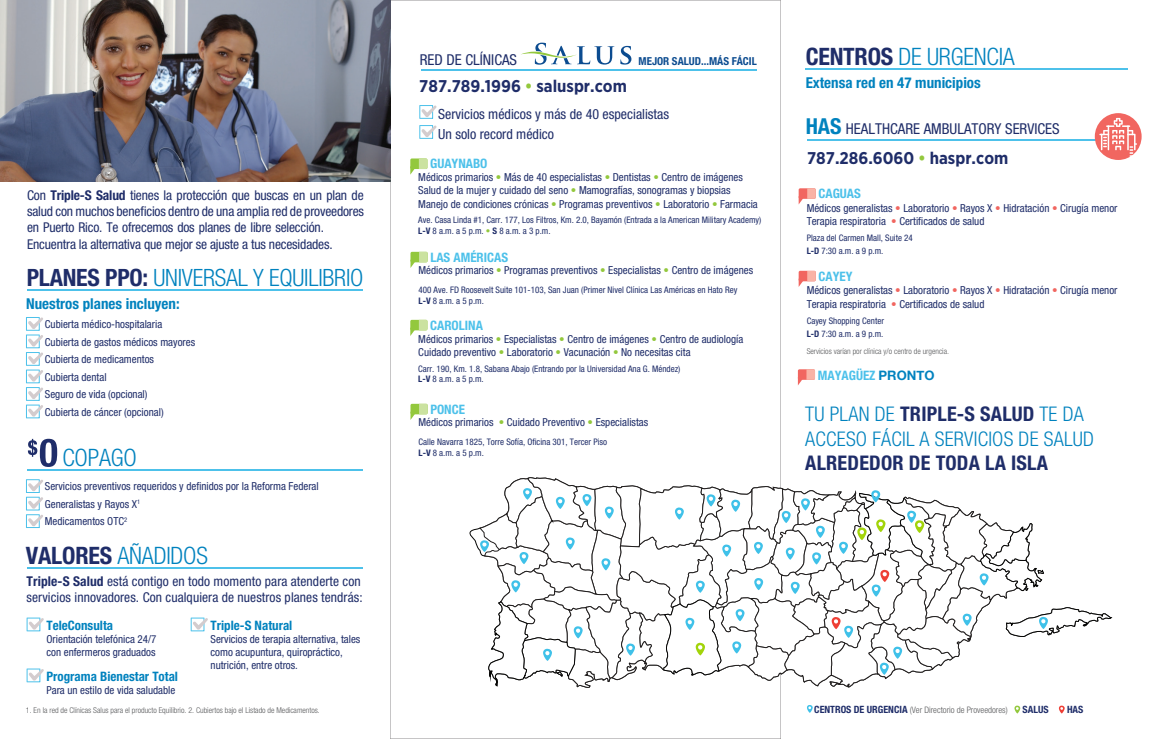
<style>
.page{position:relative;width:1171px;height:739px;background:#fff}
.page>*{position:absolute;margin:0;border:0;box-sizing:border-box;transform-origin:0 0}
.t1{font:300 condensed 24px "Helvetica Neue LT Std";letter-spacing:-.01em;color:#0082be}
.t2{font:300 condensed 23.9px "Helvetica Neue LT Std";letter-spacing:-.01em;color:#0082be}
.t3{font:300 condensed 20.2px/24.2px "Helvetica Neue LT Std";letter-spacing:.01em;color:#0082be}
.t4{font:700 condensed 20.2px "Helvetica Neue LT Std";letter-spacing:.01em;color:#1f2d69}
.t5{font:700 17px "Gotham Narrow";color:#1f2d69}
.t6{font:700 condensed 15px "Helvetica Neue LT Std";color:#0082be}
.t7{font:condensed 15px "Helvetica Neue LT Std";color:#1f2d69}
.t8{font:condensed 14px/20px "Helvetica Neue LT Std";color:#1f2d69}
.t9{font:condensed 13.5px/16.2px "Helvetica Neue LT Std";letter-spacing:-.01em;color:#1f2d69}
.t10{font:700 condensed 13px "Helvetica Neue LT Std";color:#4dc1ea}
.t11{font:700 condensed 13px "Helvetica Neue LT Std";color:#0082be}
.t12{font:condensed 11px/13.2px "Helvetica Neue LT Std";color:#1f2d69}
.t13{font:700 condensed 11px "Helvetica Neue LT Std";color:#0c4c90}
.t14{font:700 condensed 10px "Helvetica Neue LT Std";color:#1f2d69}
.t15{font:condensed 9px/10.8px "Helvetica Neue LT Std";color:#1f2d69}
.t16{font:300 condensed 8.9px "Helvetica Neue LT Std";color:#57585a}
.t17{font:300 condensed 8px "Helvetica Neue LT Std";color:#57585a}
.s1{font-weight:700}
.s2{font-weight:700;color:#1f2d69}
.s3{color:#93c83d}
.s4{font-weight:700;font-size:22px;color:#0082be}
.s5{color:#f16660}
.s6{font-family:"Helvetica Neue";font-stretch:normal;color:#0082bf}
.s7{font-weight:700;font-size:10px;color:#1f2d69}
</style>
<div class="page">
<hr style="left:27px;top:289px;width:336px;height:1px;background:#4dc1ea">
<svg style="left:26px;top:317px;width:17px;height:101px"></svg>
<svg style="left:28px;top:438px;width:29px;height:28px"></svg>
<hr style="left:27px;top:469px;width:336px;height:1px;background:#4dc1ea">
<svg style="left:26px;top:479px;width:17px;height:49px"></svg>
<hr style="left:27px;top:567px;width:336px;height:1px;background:#4dc1ea">
<svg style="left:27px;top:617px;width:17px;height:14px"></svg>
<svg style="left:27px;top:668px;width:17px;height:14px"></svg>
<svg style="left:191px;top:617px;width:17px;height:14px"></svg>
<hr style="left:805px;top:68px;width:322px;height:1px;background:#4dc1ea">
<svg style="left:798px;top:188px;width:17px;height:16px"></svg>
<svg style="left:798px;top:271px;width:17px;height:16px"></svg>
<hr style="left:807px;top:140px;width:323px;height:1px;background:#4dc1ea">
<div style="left:1094px;top:113px;width:47px;height:47px;background:#f16660;border-radius:50%"></div>
<svg style="left:1099px;top:118px;width:37px;height:39px"></svg>
<svg style="left:390px;top:0;width:390px;height:738px"></svg>
<svg style="left:467px;top:477px;width:12px;height:212px"></svg>
<svg style="left:479px;top:477px;width:632px;height:212px"></svg>
<svg style="left:1014px;top:705px;width:6px;height:8px"></svg>
<svg style="left:1058px;top:705px;width:6px;height:8px"></svg>
<svg style="left:807px;top:705px;width:5px;height:7px"></svg>
<svg style="left:410px;top:252px;width:17px;height:16px"></svg>
<svg style="left:410px;top:403px;width:17px;height:17px"></svg>
<img style="left:0;top:0;width:390px;height:181px">
<svg style="left:797px;top:369px;width:18px;height:16px"></svg>
<p class="t9" style="left:27px;top:187px;width:338px">Con <span class="s1">Triple-S Salud</span> tienes la protección que buscas en un plan de salud con muchos beneficios dentro de una amplia red de proveedores en Puerto Rico. Te ofrecemos dos planes de libre selección.<br>Encuentra la alternativa que mejor se ajuste a tus necesidades.</p>
<h2 class="t2" style="left:27px;top:264px;width:338px"><span class="s2">PLANES PPO:</span> UNIVERSAL Y EQUILIBRIO</h2>
<p class="t12" style="left:45px;top:315px;width:152px;line-height:17.5px">Cubierta médico-hospitalaria<br>Cubierta de gastos médicos mayores<br>Cubierta de medicamentos<br>Cubierta dental<br>Seguro de vida (opcional)<br>Cubierta de cáncer (opcional)</p>
<h1 class="t1" style="left:62px;top:444px;width:76px">COPAGO</h1>
<p class="t12" style="left:45px;top:477px;width:275px;line-height:17.5px">Servicios preventivos requeridos y definidos por la Reforma Federal<br>Generalistas y Rayos X<sup>1<br></sup>Medicamentos OTC<sup>2</sup></p>
<h3 class="t6" style="left:26px;top:295px;width:155px">Nuestros planes incluyen:</h3>
<h1 class="t1" style="left:26px;top:542px;width:183px"><span class="s2">VALORES</span> AÑADIDOS</h1>
<p class="t9" style="left:27px;top:573px;width:337px"><span class="s1">Triple-S Salud</span> está contigo en todo momento para atenderte con servicios innovadores. Con cualquiera de nuestros planes tendrás:</p>
<p class="t11" style="left:46px;top:616px;width:68px">TeleConsulta</p>
<p class="t12" style="left:46px;top:632px;width:111px">Orientación telefónica 24/7 con enfermeros graduados</p>
<p class="t11" style="left:46px;top:667px;width:133px">Programa Bienestar Total</p>
<p class="t12" style="left:46px;top:683px;width:130px">Para un estilo de vida saludable</p>
<p class="t11" style="left:210px;top:616px;width:83px">Triple-S Natural</p>
<p class="t12" style="left:210px;top:632px;width:151px">Servicios de terapia alternativa, tales como acupuntura, quiropráctico, nutrición, entre otros.</p>
<p class="t17" style="left:26px;top:704px;width:295px">1. En la red de Clínicas Salus para el producto Equilibrio. 2. Cubiertos bajo el Listado de Medicamentos.</p>
<h3 class="t7" style="left:420px;top:51px;width:99px">RED DE CLÍNICAS</h3>
<p class="t13" style="left:638px;top:54px;width:120px">MEJOR SALUD...MÁS FÁCIL</p>
<h3 class="t5" style="left:419px;top:75px;width:209px">787.789.1996 <span class="s3">•</span> saluspr.com</h3>
<p class="t8" style="left:438px;top:104px;width:232px">Servicios médicos y más de 40 especialistas<br>Un solo record médico</p>
<p class="t10" style="left:430px;top:156px;width:59px">GUAYNABO</p>
<p class="t12" style="left:418px;top:170px;width:341px">Médicos primarios <span class="s3">•</span> Más de 40 especialistas <span class="s3">•</span> Dentistas <span class="s3">•</span> Centro de imágenes<br>Salud de la mujer y cuidado del seno <span class="s3">•</span> Mamografías, sonogramas y biopsias<br>Manejo de condiciones crónicas <span class="s3">•</span> Programas preventivos <span class="s3">•</span> Laboratorio <span class="s3">•</span> Farmacia</p>
<p class="t15" style="left:418px;top:215px;width:344px">Ave. Casa Linda #1, Carr. 177, Los Filtros, Km. 2.0, Bayamón (Entrada a la American Military Academy)<br><span class="s1">L-V</span> 8 a.m. a 5 p.m. <span class="s3">•</span> <span class="s1">S</span> 8 a.m. a 3 p.m.</p>
<p class="t10" style="left:430px;top:249px;width:79px">LAS AMÉRICAS</p>
<p class="t12" style="left:418px;top:264px;width:336px">Médicos primarios <span class="s3">•</span> Programas preventivos <span class="s3">•</span> Especialistas <span class="s3">•</span> Centro de imágenes</p>
<p class="t15" style="left:418px;top:284px;width:320px">400 Ave. FD Roosevelt Suite 101-103, San Juan (Primer Nivel Clínica Las Américas en Hato Rey<br><span class="s1">L-V</span> 8 a.m. a 5 p.m.</p>
<p class="t10" style="left:430px;top:317px;width:54px">CAROLINA</p>
<p class="t12" style="left:418px;top:332px;width:326px">Médicos primarios <span class="s3">•</span> Especialistas <span class="s3">•</span> Centro de imágenes <span class="s3">•</span> Centro de audiología<br>Cuidado preventivo <span class="s3">•</span> Laboratorio <span class="s3">•</span> Vacunación <span class="s3">•</span> No necesitas cita</p>
<p class="t15" style="left:418px;top:363px;width:263px">Carr. 190, Km. 1.8, Sabana Abajo (Entrando por la Universidad Ana G. Méndez)<br><span class="s1">L-V</span> 8 a.m. a 5 p.m.</p>
<p class="t10" style="left:430px;top:401px;width:36px">PONCE</p>
<p class="t12" style="left:418px;top:415px;width:231px">Médicos primarios <span class="s3">•</span> Cuidado Preventivo <span class="s3">•</span> Especialistas</p>
<p class="t15" style="left:418px;top:436px;width:190px">Calle Navarra 1825, Torre Sofía, Oficina 301, Tercer Piso<br><span class="s1">L-V</span> 8 a.m. a 5 p.m.</p>
<h1 class="t1" style="left:805px;top:42px;width:211px"><span class="s2">CENTROS</span> DE URGENCIA</h1>
<h3 class="t6" style="left:805px;top:73px;width:177px">Extensa red en 47 municipios</h3>
<h3 class="t7" style="left:805px;top:120px;width:255px"><span class="s4">HAS</span> HEALTHCARE AMBULATORY SERVICES</h3>
<h3 class="t5" style="left:807px;top:147px;width:203px">787.286.6060 <span class="s3">•</span> haspr.com</h3>
<p class="t10" style="left:818px;top:185px;width:44px">CAGUAS</p>
<p class="t12" style="left:806px;top:201px;width:312px">Médicos generalistas <span class="s5">•</span> Laboratorio <span class="s5">•</span> Rayos X <span class="s5">•</span> Hidratación <span class="s5">•</span> Cirugía menor<br>Terapia respiratoria <span class="s5">•</span> Certificados de salud</p>
<p class="t15" style="left:806px;top:231px;width:108px;line-height:13.2px">Plaza del Carmen Mall, Suite 24<br><span class="s1">L-D</span> 7:30 a.m. a 9 p.m.</p>
<p class="t10" style="left:818px;top:268px;width:35px">CAYEY</p>
<p class="t12" style="left:806px;top:284px;width:312px">Médicos generalistas <span class="s5">•</span> Laboratorio <span class="s5">•</span> Rayos X <span class="s5">•</span> Hidratación <span class="s5">•</span> Cirugía menor<br>Terapia respiratoria <span class="s5">•</span> Certificados de salud</p>
<p class="t15" style="left:806px;top:313px;width:79px;line-height:13.2px">Cayey Shopping Center<br><span class="s1">L-D</span> 7:30 a.m. a 9 p.m.</p>
<p class="t17" style="left:806px;top:346px;width:144px">Servicios varían por clínica y/o centro de urgencia.</p>
<p class="t10" style="left:817px;top:367px;width:118px">MAYAGÜEZ <span class="s6">PRONTO</span></p>
<h3 class="t3" style="left:805px;top:402px;width:290px">TU PLAN DE <span class="s2">TRIPLE-S SALUD</span> TE DA<br>ACCESO FÁCIL A SERVICIOS DE SALUD</h3>
<h3 class="t4" style="left:805px;top:450px;width:244px">ALREDEDOR DE TODA LA ISLA</h3>
<p class="t16" style="left:814px;top:704px;width:195px"><span class="s7">CENTROS DE URGENCIA</span> (Ver Directorio de Proveedores)</p>
<p class="t14" style="left:1022px;top:703px;width:28px">SALUS</p>
<p class="t14" style="left:1066px;top:703px;width:18px">HAS</p>
</div>
